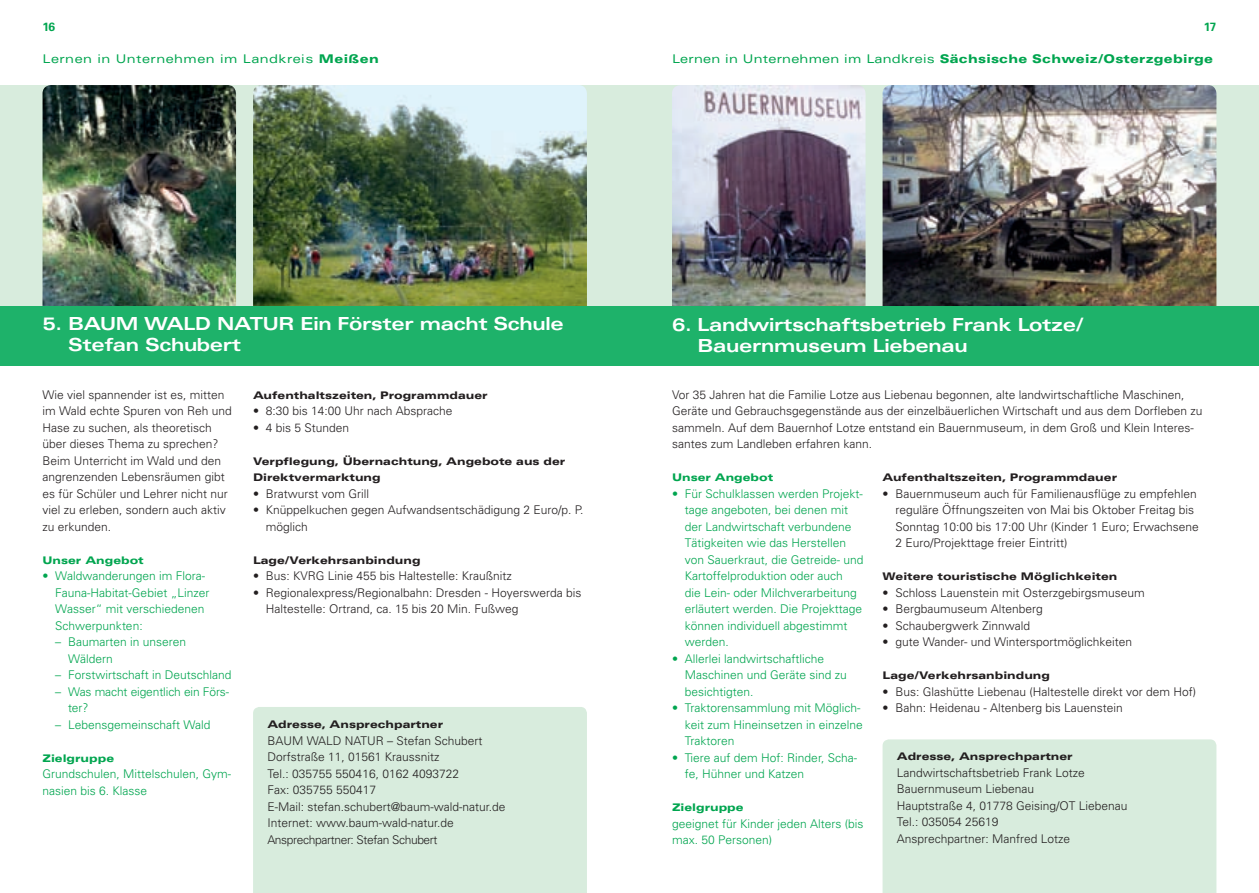
<style>
.page{position:relative;width:1259px;height:893px;background:#fff}
.page>*{position:absolute;margin:0;border:0;box-sizing:border-box;transform-origin:0 0}
.t1{font:700 expanded 18px/21px "Univers";letter-spacing:-.02em;color:#fff}
.t2{font:300 12px/16.5px "Univers";color:#231f20}
.t3{font:300 12px/16.5px "Univers";color:#00a54f}
.t4{font:900 expanded 12px "Univers";letter-spacing:.02em;color:#00a54f}
.t5{font:expanded 12px "Univers";letter-spacing:.04em;color:#00a54f}
.t6{font:700 12px "Univers";color:#00a54f}
.t7{font:900 expanded 10.5px/16.5px "Univers";color:#231f20}
.t8{font:900 expanded 10.5px "Univers";color:#00a54f}
.s1{font-weight:900}
.s2{font-weight:400}
</style>
<div class="page">
<div style="left:0;top:85px;width:629px;height:281px;background:#d8ecdd"></div>
<div style="left:629px;top:85px;width:630px;height:281px;background:#d8ecdd"></div>
<img style="left:672px;top:85px;width:193px;height:221px">
<img style="left:882px;top:85px;width:334px;height:221px">
<img style="left:43px;top:85px;width:193px;height:221px">
<img style="left:253px;top:85px;width:334px;height:221px">
<div style="left:0;top:306px;width:1259px;height:60px;background:#1eb26a"></div>
<div style="left:253px;top:707px;width:334px;height:186px;background:#d8ecdd"></div>
<div style="left:882px;top:739px;width:334px;height:154px;background:#d8ecdd"></div>
<p class="t6" style="left:43px;top:19px;width:14px">16</p>
<p class="t6" style="left:1203px;top:19px;width:13px">17</p>
<p class="t5" style="left:43px;top:51px;width:338px">Lernen in Unternehmen im Landkreis <span class="s1">Meißen</span></p>
<p class="t4" style="left:672px;top:51px;width:543px"><span class="s2">Lernen in Unternehmen im Landkreis</span> Sächsische Schweiz/Osterzgebirge</p>
<h1 class="t1" style="left:43px;top:313px;width:236px">5. Bau m Wald Natur</h1>
<h1 class="t1" style="left:300px;top:313px;width:265px">Ein Förster macht Schule</h1>
<h1 class="t1" style="left:68px;top:334px;width:175px">Stefan Schubert</h1>
<p class="t2" style="left:43px;top:386px;width:191px">Wie viel spannender ist es, mitten im Wald echte Spuren von Reh und<br>Hase zu suchen, als theoretisch über dieses Thema zu sprechen?<br>Beim Unterricht im Wald und den angrenzenden Lebensräumen gibt es für Schüler und Lehrer nicht nur viel zu erleben, sondern auch aktiv zu erkunden.</p>
<p class="t8" style="left:43px;top:554px;width:103px">Unser Angebot</p>
<p class="t3" style="left:55px;top:567px;width:156px;text-indent:-13px">• Waldwanderungen im Flora-<br>Fauna-Habitat-Gebiet „Linzer<br>Wasser“ mit verschiedenen<br>Schwerpunkten:</p>
<p class="t3" style="left:68px;top:633px;width:120px;text-indent:-13px">– Baumarten in unseren<br>Wäldern</p>
<p class="t3" style="left:55px;top:666px;width:178px">– Forstwirtschaft in Deutschland</p>
<p class="t3" style="left:68px;top:683px;width:163px;text-indent:-13px">– Was macht eigentlich ein Förs&shy;ter?</p>
<p class="t3" style="left:55px;top:716px;width:157px">– Lebensgemeinschaft Wald</p>
<p class="t8" style="left:43px;top:752px;width:73px">Zielgruppe</p>
<p class="t3" style="left:43px;top:765px;width:190px">Grundschulen, Mittelschulen, Gym&shy;nasien bis 6. Klasse</p>
<p class="t7" style="left:253px;top:386px;width:236px">Aufenthaltszeiten, Programmdauer</p>
<p class="t2" style="left:253px;top:402px;width:201px">• 8:30 bis 14:00 Uhr nach Absprache</p>
<p class="t2" style="left:253px;top:419px;width:98px">• 4 bis 5 Stunden</p>
<p class="t7" style="left:253px;top:452px;width:314px">Verpflegung, Übernachtung, Angebote aus der<br>Direkt-vermarktung</p>
<p class="t2" style="left:253px;top:485px;width:118px">• Bratwurst vom Grill</p>
<p class="t2" style="left:266px;top:501px;width:319px;text-indent:-13px">• Knüppelkuchen gegen Aufwandsentschädigung 2 Euro/p. P. möglich</p>
<p class="t7" style="left:253px;top:551px;width:169px">Lage/Verkehrsanbindung</p>
<p class="t2" style="left:253px;top:567px;width:260px">• Bus: KVRG Linie 455 bis Haltestelle: Kraußnitz</p>
<p class="t2" style="left:266px;top:584px;width:317px;text-indent:-13px">• Regionalexpress/Regionalbahn: Dresden - Hoyerswerda bis<br>Haltestelle: Ortrand, ca. 15 bis 20 Min. Fußweg</p>
<p class="t7" style="left:267px;top:716px;width:177px">Adresse, Ansprechpartner</p>
<p class="t2" style="left:267px;top:732px;width:240px">BAUM WALD NATUR – Stefan Schubert Dorfstraße 11, 01561 Kraussnitz<br>Tel.: 035755 550416, 0162 4093722<br>Fax: 035755 550417<br>E-Mail: stefan.schubert@baum-wald-natur.de Internet: www.baum-wald-natur.de Ansprechpartner: Stefan Schubert</p>
<h1 class="t1" style="left:697px;top:314px;width:388px;text-indent:-26px">6. Landwirtschaftsbetrieb Frank Lotze/<br>Bauernmuseum Liebenau</h1>
<p class="t2" style="left:672px;top:386px;width:532px">Vor 35 Jahren hat die Familie Lotze aus Liebenau begonnen, alte landwirtschaftliche Maschinen, Geräte und Gebrauchsgegenstände aus der einzelbäuerlichen Wirtschaft und aus dem Dorfleben zu sammeln. Auf dem Bauernhof Lotze entstand ein Bauernmuseum, in dem Groß und Klein Interes&shy;santes zum Landleben erfahren kann.</p>
<p class="t8" style="left:672px;top:471px;width:103px">Unser Angebot</p>
<p class="t3" style="left:685px;top:485px;width:180px;text-indent:-13px">• Für Schulklassen werden Projekt&shy;tage angeboten, bei denen mit der Landwirtschaft verbundene<br>Tätigkeiten wie das Herstellen von Sauerkraut, die Getreide- und<br>Kartoffelproduktion oder auch<br>die Lein- oder Milchverarbeitung erläutert werden. Die Projekttage können individuell abgestimmt werden.</p>
<p class="t3" style="left:685px;top:650px;width:164px;text-indent:-13px">• Allerlei landwirtschaftliche<br>Maschinen und Geräte sind zu besichtigten.</p>
<p class="t3" style="left:685px;top:699px;width:180px;text-indent:-13px">• Traktorensammlung mit Möglich&shy;keit zum Hineinsetzen in einzelne<br>Traktoren</p>
<p class="t3" style="left:685px;top:749px;width:174px;text-indent:-13px">• Tiere auf dem Hof: Rinder, Scha&shy;fe, Hühner und Katzen</p>
<p class="t8" style="left:672px;top:801px;width:73px">Zielgruppe</p>
<p class="t3" style="left:672px;top:815px;width:193px">geeignet für Kinder jeden Alters (bis max. 50 Personen)</p>
<p class="t7" style="left:882px;top:469px;width:236px">Aufenthaltszeiten, Programmdauer</p>
<p class="t2" style="left:895px;top:485px;width:305px;text-indent:-13px">• Bauernmuseum auch für Familienausflüge zu empfehlen reguläre Öffnungszeiten von Mai bis Oktober Freitag bis Sonntag 10:00 bis 17:00 Uhr (Kinder 1 Euro; Erwachsene 2 Euro/Projekttage freier Eintritt)</p>
<p class="t7" style="left:882px;top:568px;width:236px">Weitere touristische Möglichkeiten</p>
<p class="t2" style="left:882px;top:584px;width:264px">• Schloss Lauenstein mit Osterzgebirgsmuseum</p>
<p class="t2" style="left:882px;top:600px;width:162px">• Bergbaumuseum Altenberg</p>
<p class="t2" style="left:882px;top:617px;width:149px">• Schaubergwerk Zinnwald</p>
<p class="t2" style="left:882px;top:633px;width:251px">• gute Wander- und Wintersportmöglichkeiten</p>
<p class="t7" style="left:882px;top:667px;width:169px">Lage/Verkehrsanbindung</p>
<p class="t2" style="left:882px;top:683px;width:315px">• Bus: Glashütte Liebenau (Haltestelle direkt vor dem Hof)</p>
<p class="t2" style="left:882px;top:699px;width:242px">• Bahn: Heidenau - Altenberg bis Lauenstein</p>
<p class="t7" style="left:897px;top:748px;width:177px">Adresse, Ansprechpartner</p>
<p class="t2" style="left:897px;top:764px;width:232px">Landwirtschaftsbetrieb Frank Lotze<br>Bauernmuseum Liebenau<br>Hauptstraße 4, 01778 Geising/OT Liebenau<br>Tel.: 035054 25619<br>Ansprechpartner: Manfred Lotze</p>
</div>
